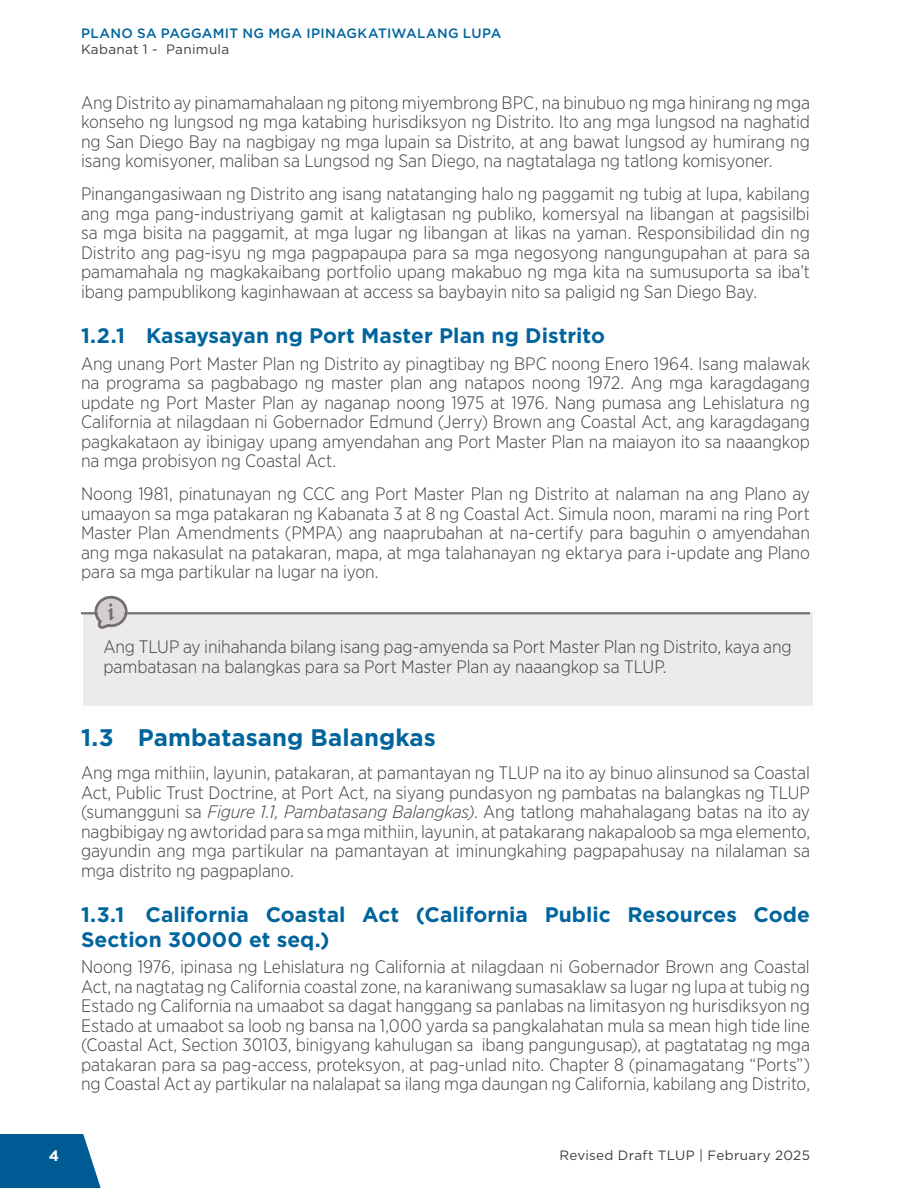
<style>
.page{position:relative;width:918px;height:1188px;background:#fff}
.page>*{position:absolute;margin:0;border:0;box-sizing:border-box;transform-origin:0 0}
.t1{font:700 24px "Gotham";letter-spacing:.005em;color:#00659c}
.t2{font:700 21px/25.2px "Gotham";color:#00659c}
.t3{font:300 18px/19.5px "Gotham Narrow";letter-spacing:-.005em;color:#3e3e3f;text-align:justify}
.t4{font:700 15px "Gotham";color:#fff}
.t5{font:13.5px "Gotham";letter-spacing:.02em;color:#3e3e3f}
.t6{font:500 13.5px "Gotham";letter-spacing:.025em;color:#00659c}
.s1{font-style:italic}
</style>
<div class="page">
<div style="left:83px;top:612px;width:729px;height:93px;background:#edebea"></div>
<hr style="left:81px;top:612px;width:729px;height:2px;background:#766f72">
<svg style="left:94px;top:596px;width:34px;height:33px"></svg>
<svg style="left:0;top:1134px;width:101px;height:54px;background:#16689c"></svg>
<p class="t6" style="left:81px;top:24px;width:422px">PLANO SA PAGGAMIT NG MGA IPINAGKATIWALANG LUPA</p>
<p class="t5" style="left:81px;top:41px;width:150px">Kabanat 1 - Panimula</p>
<p class="t3" style="left:81px;top:92px;width:731px">Ang Distrito ay pinamamahalaan ng pitong miyembrong BPC, na binubuo ng mga hinirang ng mga konseho ng lungsod ng mga katabing hurisdiksyon ng Distrito. Ito ang mga lungsod na naghatid ng San Diego Bay na nagbigay ng mga lupain sa Distrito, at ang bawat lungsod ay humirang ng isang komisyoner, maliban sa Lungsod ng San Diego, na nagtatalaga ng tatlong komisyoner.</p>
<p class="t3" style="left:81px;top:184px;width:731px">Pinangangasiwaan ng Distrito ang isang natatanging halo ng paggamit ng tubig at lupa, kabilang ang mga pang-industriyang gamit at kaligtasan ng publiko, komersyal na libangan at pagsisilbi sa mga bisita na paggamit, at mga lugar ng libangan at likas na yaman. Responsibilidad din ng Distrito ang pag-isyu ng mga pagpapaupa para sa mga negosyong nangungupahan at para sa pamamahala ng magkakaibang portfolio upang makabuo ng mga kita na sumusuporta sa iba’t ibang pampublikong kaginhawaan at access sa baybayin nito sa paligid ng San Diego Bay.</p>
<p class="t2" style="left:81px;top:323px;width:526px">1.2.1 Kasaysayan ng Port Master Plan ng Distrito</p>
<p class="t3" style="left:81px;top:353px;width:731px">Ang unang Port Master Plan ng Distrito ay pinagtibay ng BPC noong Enero 1964. Isang malawak na programa sa pagbabago ng master plan ang natapos noong 1972. Ang mga karagdagang update ng Port Master Plan ay naganap noong 1975 at 1976. Nang pumasa ang Lehislatura ng California at nilagdaan ni Gobernador Edmund (Jerry) Brown ang Coastal Act, ang karagdagang pagkakataon ay ibinigay upang amyendahan ang Port Master Plan na maiayon ito sa naaangkop na mga probisyon ng Coastal Act.</p>
<p class="t3" style="left:81px;top:484px;width:731px">Noong 1981, pinatunayan ng CCC ang Port Master Plan ng Distrito at nalaman na ang Plano ay umaayon sa mga patakaran ng Kabanata 3 at 8 ng Coastal Act. Simula noon, marami na ring Port Master Plan Amendments (PMPA) ang naaprubahan at na-certify para baguhin o amyendahan ang mga nakasulat na patakaran, mapa, at mga talahanayan ng ektarya para i-update ang Plano para sa mga partikular na lugar na iyon.</p>
<p class="t3" style="left:103px;top:637px;width:690px">Ang TLUP ay inihahanda bilang isang pag-amyenda sa Port Master Plan ng Distrito, kaya ang pambatasan na balangkas para sa Port Master Plan ay naaangkop sa TLUP.</p>
<h1 class="t1" style="left:81px;top:722px;width:356px">1.3 Pambatasang Balangkas</h1>
<p class="t3" style="left:81px;top:763px;width:731px">Ang mga mithiin, layunin, patakaran, at pamantayan ng TLUP na ito ay binuo alinsunod sa Coastal Act, Public Trust Doctrine, at Port Act, na siyang pundasyon ng pambatas na balangkas ng TLUP (sumangguni sa <span class="s1">Figure 1.1, Pambatasang Balangkas)</span>. Ang tatlong mahahalagang batas na ito ay nagbibigay ng awtoridad para sa mga mithiin, layunin, at patakarang nakapaloob sa mga elemento, gayundin ang mga partikular na pamantayan at iminungkahing pagpapahusay na nilalaman sa mga distrito ng pagpaplano.</p>
<p class="t2" style="left:81px;top:902px;width:731px">1.3.1 California Coastal Act (California Public Resources Code<br>Section 30000 et seq.)</p>
<p class="t3" style="left:81px;top:957px;width:731px">Noong 1976, ipinasa ng Lehislatura ng California at nilagdaan ni Gobernador Brown ang Coastal Act, na nagtatag ng California coastal zone, na karaniwang sumasaklaw sa lugar ng lupa at tubig ng Estado ng California na umaabot sa dagat hanggang sa panlabas na limitasyon ng hurisdiksyon ng Estado at umaabot sa loob ng bansa na 1,000 yarda sa pangkalahatan mula sa mean high tide line (Coastal Act, Section 30103, binigyang kahulugan sa ibang pangungusap), at pagtatatag ng mga patakaran para sa pag-access, proteksyon, at pag-unlad nito. Chapter 8 (pinamagatang “Ports”) ng Coastal Act ay partikular na nalalapat sa ilang mga daungan ng California, kabilang ang Distrito,</p>
<p class="t4" style="left:49px;top:1146px;width:12px">4</p>
<p class="t5" style="left:559px;top:1146px;width:252px">Revised Draft TLUP | February 2025</p>
</div>
